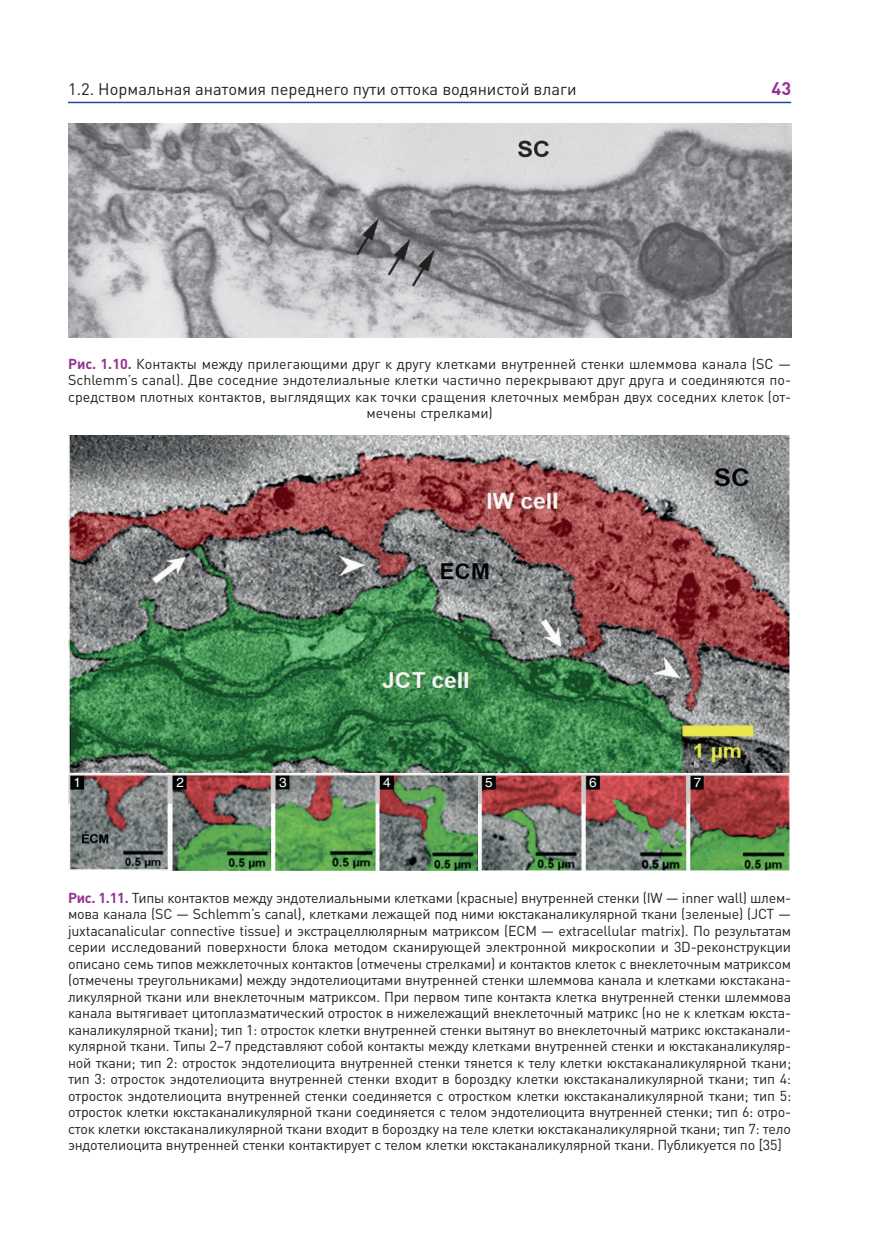
<style>
.page{position:relative;width:872px;height:1234px;background:#fff}
.page>*{position:absolute;margin:0;border:0;box-sizing:border-box;transform-origin:0 0}
.t1{font:700 18px "DIN Pro";color:#963193}
.t2{font:16.5px "DIN Pro";color:#231f20}
.t3{font:14.25px/16.5px "DIN Pro";color:#231f20;text-align:center}
.t4{font:13.05px "Helios";color:#fff}
.s1{font-weight:700;color:#963193}
</style>
<div class="page">
<hr style="left:68px;top:102px;width:723px;height:1px;background:#1b4ba0">
<img style="left:68px;top:123px;width:723px;height:214px">
<img style="left:68px;top:435px;width:721px;height:435px">
<p class="t2" style="left:68px;top:83px;width:510px">1.2. Нормальная анатомия переднего пути оттока водянистой влаги</p>
<p class="t1" style="left:771px;top:82px;width:21px">43</p>
<p class="t3" style="left:68px;top:357px;width:724px"><span class="s1">Рис. 1.10.</span> Контакты между прилегающими друг к другу клетками внутренней стенки шлеммова канала (SC — Schlemm’s canal). Две соседние эндотелиальные клетки частично перекрывают друг друга и соединяются по&shy;средством плотных контактов, выглядящих как точки сращения клеточных мембран двух соседних клеток (от&shy;мечены стрелками)</p>
<p class="t4" style="left:74px;top:775px;width:9px">1</p>
<p class="t4" style="left:177px;top:775px;width:9px">2</p>
<p class="t4" style="left:279px;top:775px;width:9px">3</p>
<p class="t4" style="left:383px;top:775px;width:9px">4</p>
<p class="t4" style="left:485px;top:775px;width:9px">5</p>
<p class="t4" style="left:589px;top:775px;width:9px">6</p>
<p class="t4" style="left:694px;top:775px;width:9px">7</p>
<p class="t3" style="left:68px;top:890px;width:724px;text-align:justify"><span class="s1">Рис. 1.11.</span> Типы контактов между эндотелиальными клетками (красные) внутренней стенки (IW — inner wall) шлем&shy;мова канала (SC — Schlemm’s canal), клетками лежащей под ними юкстаканаликулярной ткани (зеленые) (JCT — juxtacanalicular connective tissue) и экстрацеллюлярным матриксом (ECM — extracellular matrix). По результатам серии исследований поверхности блока методом сканирующей электронной микроскопии и 3D-реконструкции описано семь типов межклеточных контактов (отмечены стрелками) и контактов клеток с внеклеточным матриксом (отмечены треугольниками) между эндотелиоцитами внутренней стенки шлеммова канала и клетками юкстакана&shy;ликулярной ткани или внеклеточным матриксом. При первом типе контакта клетка внутренней стенки шлеммова канала вытягивает цитоплазматический отросток в нижележащий внеклеточный матрикс (но не к клеткам юкста&shy;каналикулярной ткани); тип 1: отросток клетки внутренней стенки вытянут во внеклеточный матрикс юкстаканали&shy;кулярной ткани. Типы 2–7 представляют собой контакты между клетками внутренней стенки и юкстаканаликуляр&shy;ной ткани; тип 2: отросток эндотелиоцита внутренней стенки тянется к телу клетки юкстаканаликулярной ткани; тип 3: отросток эндотелиоцита внутренней стенки входит в бороздку клетки юкстаканаликулярной ткани; тип 4: отросток эндотелиоцита внутренней стенки соединяется с отростком клетки юкстаканаликулярной ткани; тип 5: отросток клетки юкстаканаликулярной ткани соединяется с телом эндотелиоцита внутренней стенки; тип 6: отро&shy;сток клетки юкстаканаликулярной ткани входит в бороздку на теле клетки юкстаканаликулярной ткани; тип 7: тело эндотелиоцита внутренней стенки контактирует с телом клетки юкстаканаликулярной ткани. Публикуется по [35]</p>
</div>
